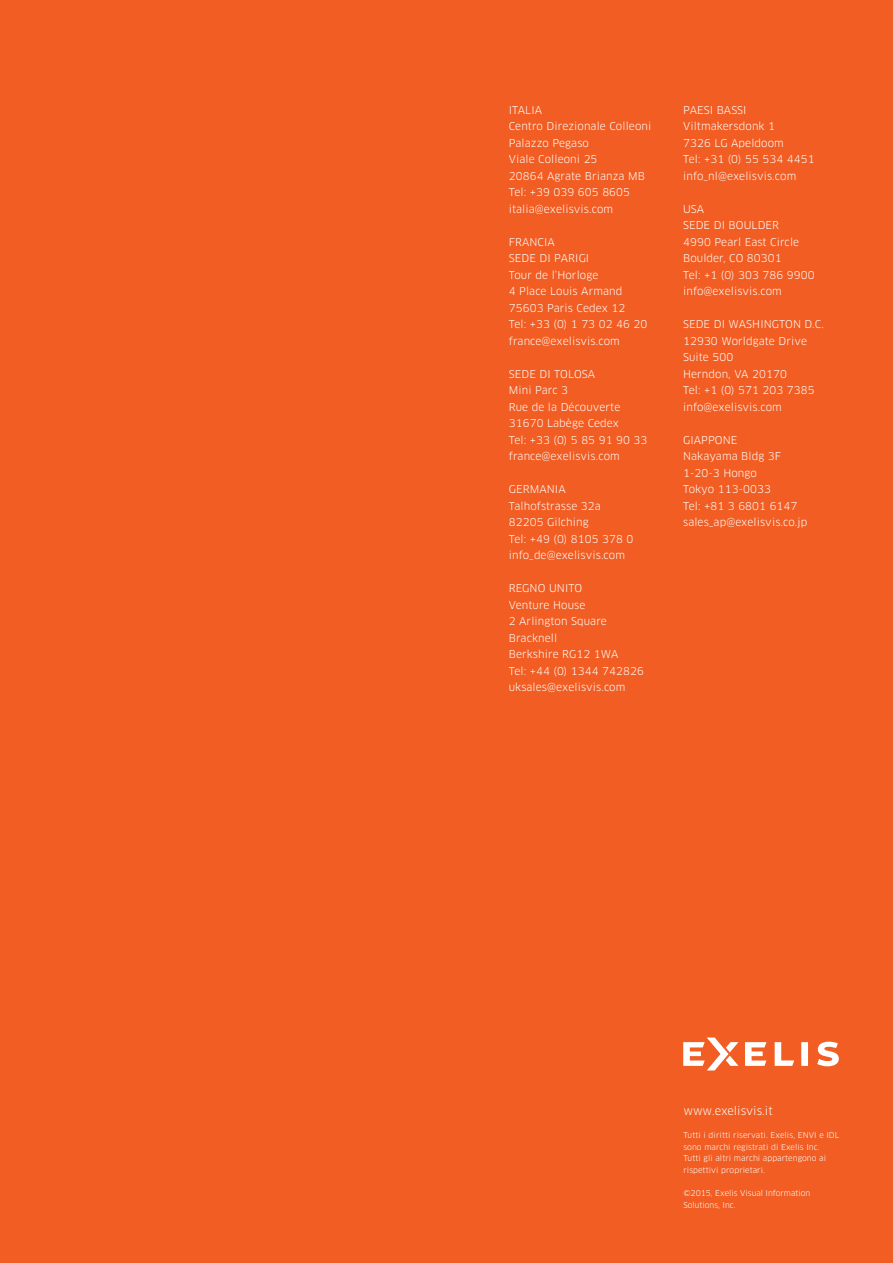
<style>
.page{position:relative;width:893px;height:1263px;background:#f15d22}
.page>*{position:absolute;margin:0;border:0;box-sizing:border-box;transform-origin:0 0}
.Legal_5_5_7_5{font:11.25px "Clan Pro";color:#fff}
.Legal_5_5_7_5-2{font:10.5px/16.5px "Clan Pro";letter-spacing:.01em;color:#fff}
.Legal_5_5_7_5-3{font:7.8px/11.7px "Clan Pro";letter-spacing:.01em;color:#fff}
</style>
<div class="page">
<svg style="left:801px;top:1042px;width:7px;height:24px"></svg>
<svg style="left:775px;top:1042px;width:19px;height:24px"></svg>
<svg style="left:817px;top:1042px;width:22px;height:24px"></svg>
<svg style="left:745px;top:1042px;width:21px;height:24px"></svg>
<svg style="left:683px;top:1037px;width:55px;height:33px"></svg>
<p class="Legal_5_5_7_5-2" style="left:509px;top:101px;width:35px">ITALIA</p>
<p class="Legal_5_5_7_5-2" style="left:509px;top:118px;width:144px">Centro Direzionale Colleoni</p>
<p class="Legal_5_5_7_5-2" style="left:509px;top:134px;width:90px">Palazzo Pegaso<br>Viale Colleoni 25</p>
<p class="Legal_5_5_7_5-2" style="left:509px;top:167px;width:138px">20864 Agrate Brianza MB</p>
<p class="Legal_5_5_7_5-2" style="left:509px;top:184px;width:123px">Tel: +39 039 605 8605</p>
<p class="Legal_5_5_7_5-2" style="left:509px;top:200px;width:106px">italia@exelisvis.com</p>
<p class="Legal_5_5_7_5-2" style="left:509px;top:233px;width:48px">FRANCIA</p>
<p class="Legal_5_5_7_5-2" style="left:509px;top:250px;width:82px">SEDE DI PARIGI</p>
<p class="Legal_5_5_7_5-2" style="left:509px;top:266px;width:91px">Tour de l’Horloge</p>
<p class="Legal_5_5_7_5-2" style="left:509px;top:283px;width:115px">4 Place Louis Armand</p>
<p class="Legal_5_5_7_5-2" style="left:509px;top:299px;width:118px">75603 Paris Cedex 12</p>
<p class="Legal_5_5_7_5-2" style="left:509px;top:316px;width:140px">Tel: +33 (0) 1 73 02 46 20</p>
<p class="Legal_5_5_7_5-2" style="left:509px;top:332px;width:113px">france@exelisvis.com</p>
<p class="Legal_5_5_7_5-2" style="left:509px;top:365px;width:113px">SEDE DI TOLOSA<br>Mini Parc 3<br>Rue de la Découverte<br>31670 Labège Cedex</p>
<p class="Legal_5_5_7_5-2" style="left:509px;top:431px;width:140px">Tel: +33 (0) 5 85 91 90 33</p>
<p class="Legal_5_5_7_5-2" style="left:509px;top:448px;width:113px">france@exelisvis.com</p>
<p class="Legal_5_5_7_5-2" style="left:509px;top:481px;width:58px">GERMANIA</p>
<p class="Legal_5_5_7_5-2" style="left:509px;top:497px;width:94px">Talhofstrasse 32a</p>
<p class="Legal_5_5_7_5-2" style="left:509px;top:514px;width:81px">82205 Gilching</p>
<p class="Legal_5_5_7_5-2" style="left:509px;top:530px;width:126px">Tel: +49 (0) 8105 378 0</p>
<p class="Legal_5_5_7_5-2" style="left:509px;top:547px;width:118px">info_de@exelisvis.com</p>
<p class="Legal_5_5_7_5-2" style="left:509px;top:580px;width:75px">REGNO UNITO</p>
<p class="Legal_5_5_7_5-2" style="left:509px;top:596px;width:78px">Venture House</p>
<p class="Legal_5_5_7_5-2" style="left:509px;top:613px;width:100px">2 Arlington Square</p>
<p class="Legal_5_5_7_5-2" style="left:509px;top:629px;width:50px">Bracknell</p>
<p class="Legal_5_5_7_5-2" style="left:509px;top:646px;width:111px">Berkshire RG12 1WA</p>
<p class="Legal_5_5_7_5-2" style="left:509px;top:662px;width:137px">Tel: +44 (0) 1344 742826</p>
<p class="Legal_5_5_7_5-2" style="left:509px;top:679px;width:118px">uksales@exelisvis.com</p>
<p class="Legal_5_5_7_5-2" style="left:683px;top:101px;width:65px">PAESI BASSI</p>
<p class="Legal_5_5_7_5-2" style="left:683px;top:118px;width:93px">Viltmakersdonk 1</p>
<p class="Legal_5_5_7_5-2" style="left:683px;top:134px;width:102px">7326 LG Apeldoom</p>
<p class="Legal_5_5_7_5-2" style="left:683px;top:151px;width:133px">Tel: +31 (0) 55 534 4451</p>
<p class="Legal_5_5_7_5-2" style="left:683px;top:167px;width:115px">info_nl@exelisvis.com</p>
<p class="Legal_5_5_7_5-2" style="left:683px;top:200px;width:23px">USA</p>
<p class="Legal_5_5_7_5-2" style="left:683px;top:217px;width:98px">SEDE DI BOULDER</p>
<p class="Legal_5_5_7_5-2" style="left:683px;top:233px;width:118px">4990 Pearl East Circle</p>
<p class="Legal_5_5_7_5-2" style="left:683px;top:250px;width:100px">Boulder, CO 80301</p>
<p class="Legal_5_5_7_5-2" style="left:683px;top:266px;width:133px">Tel: +1 (0) 303 786 9900</p>
<p class="Legal_5_5_7_5-2" style="left:683px;top:283px;width:100px">info@exelisvis.com</p>
<p class="Legal_5_5_7_5-2" style="left:683px;top:316px;width:142px">SEDE DI WASHINGTON D.C.</p>
<p class="Legal_5_5_7_5-2" style="left:683px;top:332px;width:125px">12930 Worldgate Drive</p>
<p class="Legal_5_5_7_5-2" style="left:683px;top:349px;width:52px">Suite 500</p>
<p class="Legal_5_5_7_5-2" style="left:683px;top:365px;width:105px">Herndon, VA 20170</p>
<p class="Legal_5_5_7_5-2" style="left:683px;top:382px;width:133px">Tel: +1 (0) 571 203 7385</p>
<p class="Legal_5_5_7_5-2" style="left:683px;top:398px;width:100px">info@exelisvis.com</p>
<p class="Legal_5_5_7_5-2" style="left:683px;top:431px;width:56px">GIAPPONE</p>
<p class="Legal_5_5_7_5-2" style="left:683px;top:448px;width:100px">Nakayama Bldg 3F</p>
<p class="Legal_5_5_7_5-2" style="left:683px;top:464px;width:75px">1-20-3 Hongo</p>
<p class="Legal_5_5_7_5-2" style="left:683px;top:481px;width:89px">Tokyo 113-0033</p>
<p class="Legal_5_5_7_5-2" style="left:683px;top:497px;width:116px">Tel: +81 3 6801 6147</p>
<p class="Legal_5_5_7_5-2" style="left:683px;top:514px;width:126px">sales_ap@exelisvis.co.jp</p>
<p class="Legal_5_5_7_5" style="left:683px;top:1104px;width:91px">www.exelisvis.it</p>
<p class="Legal_5_5_7_5-3" style="left:683px;top:1129px;width:157px">Tutti i diritti riservati. Exelis, ENVI e IDL sono marchi registrati di Exelis Inc.<br>Tutti gli altri marchi appartengono ai rispettivi proprietari.</p>
<p class="Legal_5_5_7_5-3" style="left:683px;top:1187px;width:129px">©2015, Exelis Visual Information<br>Solutions, Inc.</p>
</div>
